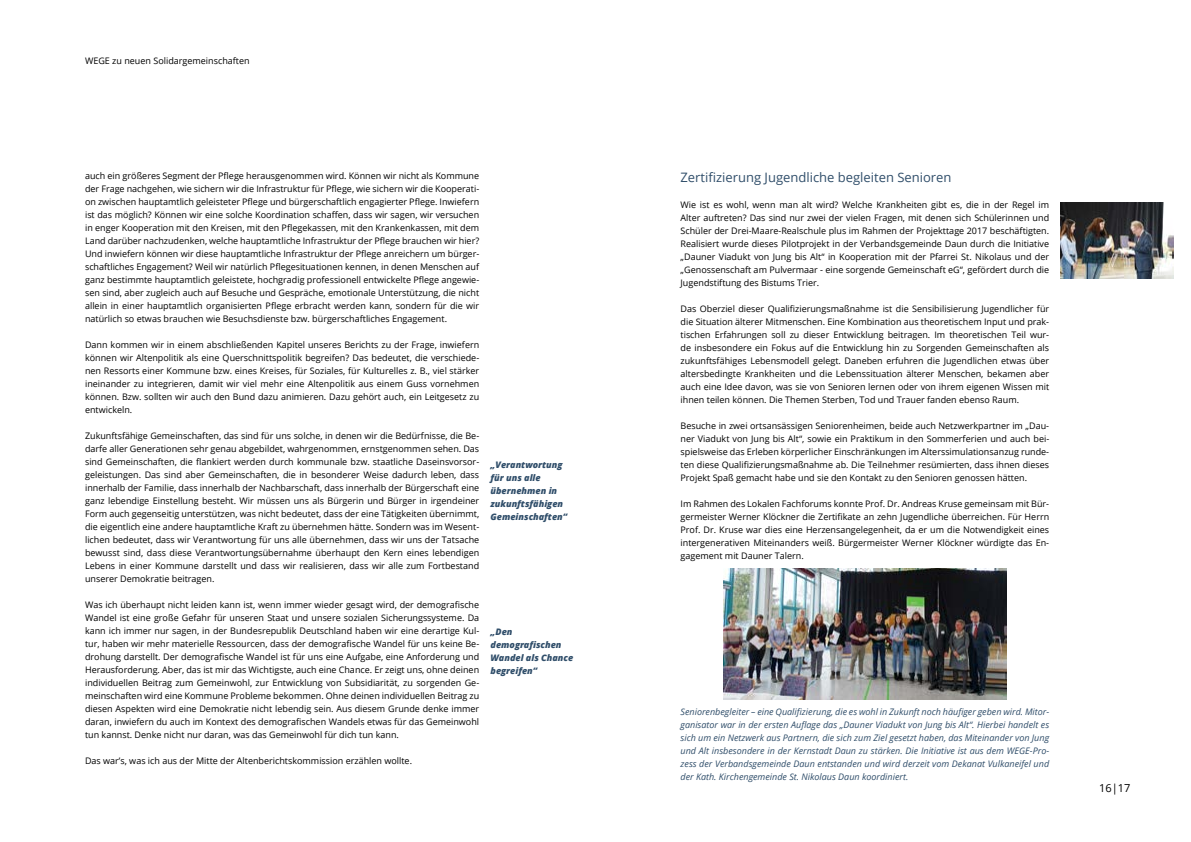
<style>
.page{position:relative;width:1191px;height:842px;background:#fff}
.page>*{position:absolute;margin:0;border:0;box-sizing:border-box;transform-origin:0 0}
.t1{font:13px "Open Sans";color:#304e6a}
.t2{font:11px "Open Sans";color:#000}
.t3{font:9px/13px "Open Sans";color:#000;text-align:justify}
.t4{font:italic 9px/13px "Open Sans";color:#304e6a;text-align:justify}
.t5{font:italic 800 9px/13px "Open Sans";color:#304e6a}
</style>
<div class="page">
<img style="left:1060px;top:203px;width:114px;height:76px">
<img style="left:723px;top:569px;width:283px;height:130px">
<p class="t3" style="left:85px;top:54px;width:166px">WEGE zu neuen Solidargemeinschaften</p>
<p class="t3" style="left:85px;top:169px;width:396px">auch ein größeres Segment der Pflege herausgenommen wird. Können wir nicht als Kommune der Frage nachgehen, wie sichern wir die Infrastruktur für Pflege, wie sichern wir die Kooperati&shy;on zwischen hauptamtlich geleisteter Pflege und bürgerschaftlich engagierter Pflege. Inwiefern ist das möglich? Können wir eine solche Koordination schaffen, dass wir sagen, wir versuchen in enger Kooperation mit den Kreisen, mit den Pflegekassen, mit den Krankenkassen, mit dem Land darüber nachzudenken, welche hauptamtliche Infrastruktur der Pflege brauchen wir hier?<br>Und inwiefern können wir diese hauptamtliche Infrastruktur der Pflege anreichern um bürger&shy;schaftliches Engagement? Weil wir natürlich Pflegesituationen kennen, in denen Menschen auf ganz bestimmte hauptamtlich geleistete, hochgradig professionell entwickelte Pflege angewie&shy;sen sind, aber zugleich auch auf Besuche und Gespräche, emotionale Unterstützung, die nicht allein in einer hauptamtlich organisierten Pflege erbracht werden kann, sondern für die wir natürlich so etwas brauchen wie Besuchsdienste bzw. bürgerschaftliches Engagement.</p>
<p class="t3" style="left:85px;top:338px;width:396px">Dann kommen wir in einem abschließenden Kapitel unseres Berichts zu der Frage, inwiefern können wir Altenpolitik als eine Querschnittspolitik begreifen? Das bedeutet, die verschiede&shy;nen Ressorts einer Kommune bzw. eines Kreises, für Soziales, für Kulturelles z. B., viel stärker ineinander zu integrieren, damit wir viel mehr eine Altenpolitik aus einem Guss vornehmen können. Bzw. sollten wir auch den Bund dazu animieren. Dazu gehört auch, ein Leitgesetz zu entwickeln.</p>
<p class="t3" style="left:85px;top:429px;width:396px">Zukunftsfähige Gemeinschaften, das sind für uns solche, in denen wir die Bedürfnisse, die Be&shy;darfe aller Generationen sehr genau abgebildet, wahrgenommen, ernstgenommen sehen. Das sind Gemeinschaften, die flankiert werden durch kommunale bzw. staatliche Daseinsvorsor&shy;geleistungen. Das sind aber Gemeinschaften, die in besonderer Weise dadurch leben, dass innerhalb der Familie, dass innerhalb der Nachbarschaft, dass innerhalb der Bürgerschaft eine ganz lebendige Einstellung besteht. Wir müssen uns als Bürgerin und Bürger in irgendeiner Form auch gegenseitig unterstützen, was nicht bedeutet, dass der eine Tätigkeiten übernimmt, die eigentlich eine andere hauptamtliche Kraft zu übernehmen hätte. Sondern was im Wesent&shy;lichen bedeutet, dass wir Verantwortung für uns alle übernehmen, dass wir uns der Tatsache bewusst sind, dass diese Verantwortungsübernahme überhaupt den Kern eines lebendigen Lebens in einer Kommune darstellt und dass wir realisieren, dass wir alle zum Fortbestand unserer Demokratie beitragen.</p>
<p class="t3" style="left:85px;top:598px;width:396px">Was ich überhaupt nicht leiden kann ist, wenn immer wieder gesagt wird, der demografische Wandel ist eine große Gefahr für unseren Staat und unsere sozialen Sicherungssysteme. Da kann ich immer nur sagen, in der Bundesrepublik Deutschland haben wir eine derartige Kul&shy;tur, haben wir mehr materielle Ressourcen, dass der demografische Wandel für uns keine Be&shy;drohung darstellt. Der demografische Wandel ist für uns eine Aufgabe, eine Anforderung und Herausforderung. Aber, das ist mir das Wichtigste, auch eine Chance. Er zeigt uns, ohne deinen individuellen Beitrag zum Gemeinwohl, zur Entwicklung von Subsidiarität, zu sorgenden Ge&shy;meinschaften wird eine Kommune Probleme bekommen. Ohne deinen individuellen Beitrag zu diesen Aspekten wird eine Demokratie nicht lebendig sein. Aus diesem Grunde denke immer daran, inwiefern du auch im Kontext des demografischen Wandels etwas für das Gemeinwohl tun kannst. Denke nicht nur daran, was das Gemeinwohl für dich tun kann.</p>
<p class="t3" style="left:85px;top:754px;width:328px">Das war’s, was ich aus der Mitte der Altenberichtskommission erzählen wollte.</p>
<p class="t5" style="left:490px;top:457px;width:78px">„Verantwortung für uns alle übernehmen in zukunftsfähigen<br>Gemeinschaften“</p>
<p class="t5" style="left:490px;top:625px;width:84px">„Den demografischen<br>Wandel als Chance begreifen“</p>
<h1 class="t1" style="left:680px;top:169px;width:272px">Zertifizierung Jugendliche begleiten Senioren</h1>
<p class="t3" style="left:680px;top:198px;width:370px">Wie ist es wohl, wenn man alt wird? Welche Krankheiten gibt es, die in der Regel im Alter auftreten? Das sind nur zwei der vielen Fragen, mit denen sich Schülerinnen und Schüler der Drei-Maare-Realschule plus im Rahmen der Projekttage 2017 beschäftigten.<br>Realisiert wurde dieses Pilotprojekt in der Verbandsgemeinde Daun durch die Initiative „Dauner Viadukt von Jung bis Alt“ in Kooperation mit der Pfarrei St. Nikolaus und der „Genossenschaft am Pulvermaar - eine sorgende Gemeinschaft eG“, gefördert durch die Jugendstiftung des Bistums Trier.</p>
<p class="t3" style="left:680px;top:302px;width:370px">Das Oberziel dieser Qualifizierungsmaßnahme ist die Sensibilisierung Jugendlicher für die Situation älterer Mitmenschen. Eine Kombination aus theoretischem Input und prak&shy;tischen Erfahrungen soll zu dieser Entwicklung beitragen. Im theoretischen Teil wur&shy;de insbesondere ein Fokus auf die Entwicklung hin zu Sorgenden Gemeinschaften als zukunftsfähiges Lebensmodell gelegt. Daneben erfuhren die Jugendlichen etwas über altersbedingte Krankheiten und die Lebenssituation älterer Menschen, bekamen aber auch eine Idee davon, was sie von Senioren lernen oder von ihrem eigenen Wissen mit ihnen teilen können. Die Themen Sterben, Tod und Trauer fanden ebenso Raum.</p>
<p class="t3" style="left:680px;top:419px;width:370px">Besuche in zwei ortsansässigen Seniorenheimen, beide auch Netzwerkpartner im „Dau&shy;ner Viadukt von Jung bis Alt“, sowie ein Praktikum in den Sommerferien und auch bei&shy;spielsweise das Erleben körperlicher Einschränkungen im Alterssimulationsanzug runde&shy;ten diese Qualifizierungsmaßnahme ab. Die Teilnehmer resümierten, dass ihnen dieses Projekt Spaß gemacht habe und sie den Kontakt zu den Senioren genossen hätten.</p>
<p class="t3" style="left:680px;top:497px;width:370px">Im Rahmen des Lokalen Fachforums konnte Prof. Dr. Andreas Kruse gemeinsam mit Bür&shy;germeister Werner Klöckner die Zertifikate an zehn Jugendliche überreichen. Für Herrn Prof. Dr. Kruse war dies eine Herzensangelegenheit, da er um die Notwendigkeit eines intergenerativen Miteinanders weiß. Bürgermeister Werner Klöckner würdigte das En&shy;gagement mit Dauner Talern.</p>
<p class="t4" style="left:680px;top:705px;width:370px">Seniorenbegleiter – eine Qualifizierung, die es wohl in Zukunft noch häufiger geben wird. Mitor&shy;ganisator war in der ersten Auflage das „Dauner Viadukt von Jung bis Alt“. Hierbei handelt es sich um ein Netzwerk aus Partnern, die sich zum Ziel gesetzt haben, das Miteinander von Jung und Alt insbesondere in der Kernstadt Daun zu stärken. Die Initiative ist aus dem WEGE-Pro&shy;zess der Verbandsgemeinde Daun entstanden und wird derzeit vom Dekanat Vulkaneifel und der Kath. Kirchengemeinde St. Nikolaus Daun koordiniert.</p>
<p class="t2" style="left:1099px;top:780px;width:33px">16|17</p>
</div>
